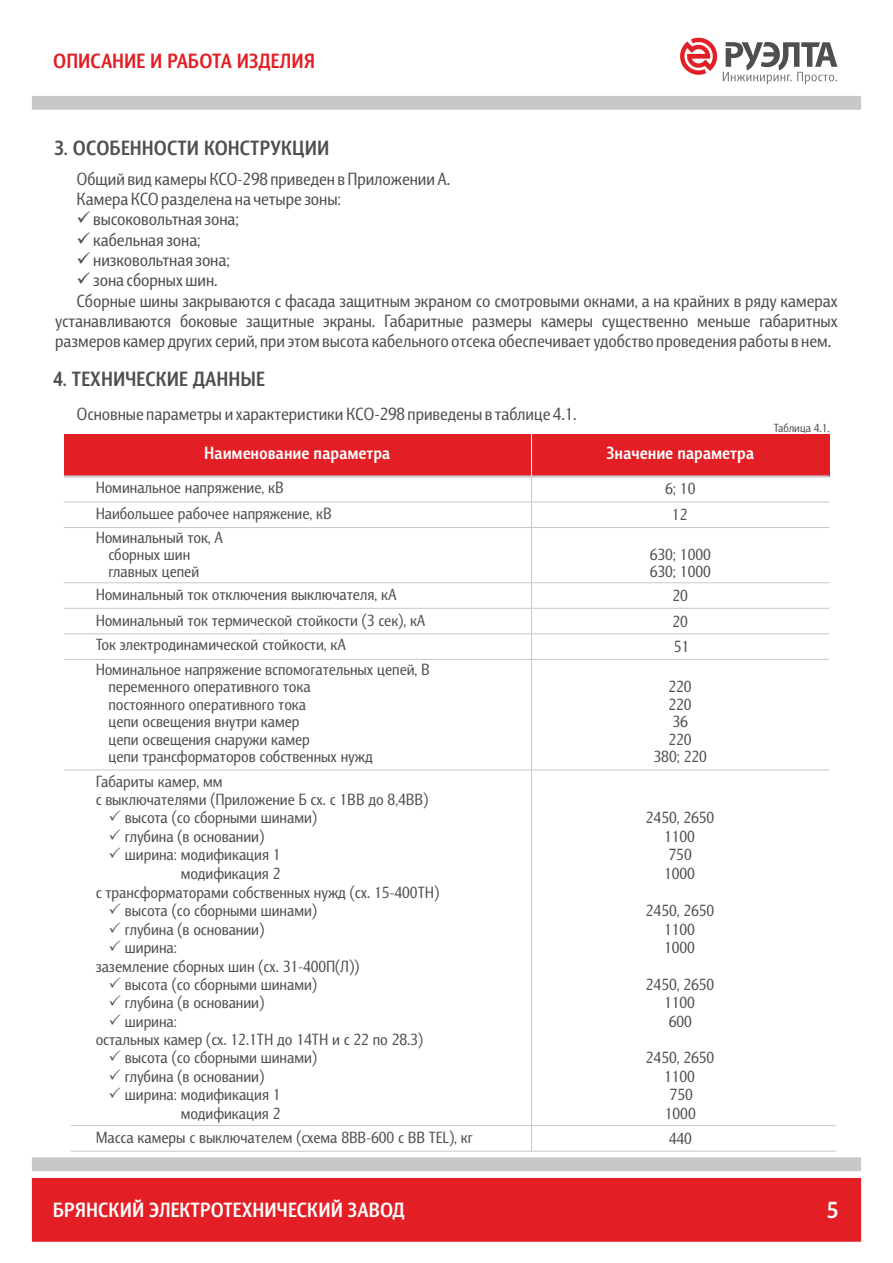
<style>
.page{position:relative;width:893px;height:1263px;background:#fff}
.page>*{position:absolute;margin:0;border:0;box-sizing:border-box;transform-origin:0 0}
.t1{font:700 24px "Barnaul Grotesk";color:#fefefe}
.t2{font:700 21px "Barnaul Grotesk";letter-spacing:.01em;color:#4f4f4e}
.t3{font:700 21px "Barnaul Grotesk";letter-spacing:.01em;color:#fefefe}
.t4{font:700 21px "Barnaul Grotesk";letter-spacing:.01em;color:#e31e24}
.t5{font:18px "Barnaul Grotesk";color:#4f4f4e}
.t6{font:700 18px "Barnaul Grotesk";color:#fefefe}
.t7{font:16.5px/18.5px "Barnaul Grotesk";color:#4f4f4e}
.t8{font:12px "Barnaul Grotesk";color:#4f4f4e}
</style>
<div class="page">
<div style="left:32px;top:1157px;width:829px;height:14px;background:#c8c8c9"></div>
<div style="left:32px;top:1178px;width:829px;height:64px;background:#e31e24"></div>
<div style="left:32px;top:96px;width:829px;height:14px;background:#c8c8c9"></div>
<svg style="left:680px;top:38px;width:37px;height:37px"></svg>
<svg style="left:723px;top:42px;width:114px;height:42px"></svg>
<hr style="left:531px;top:476px;width:1px;height:675px;background:#c8c8c9">
<div style="left:64px;top:434px;width:765px;height:42px;background:#e31e24"></div>
<hr style="left:64px;top:502px;width:765px;height:1px;background:#c8c8c9">
<hr style="left:64px;top:527px;width:765px;height:1px;background:#c8c8c9">
<hr style="left:64px;top:582px;width:765px;height:1px;background:#c8c8c9">
<hr style="left:64px;top:608px;width:765px;height:1px;background:#c8c8c9">
<hr style="left:64px;top:633px;width:765px;height:1px;background:#c8c8c9">
<hr style="left:64px;top:659px;width:765px;height:1px;background:#c8c8c9">
<hr style="left:64px;top:769px;width:765px;height:1px;background:#c8c8c9">
<hr style="left:531px;top:434px;width:1px;height:42px;background:#fefefe">
<hr style="left:64px;top:475px;width:765px;height:2px;background:#c8c8c9">
<hr style="left:71px;top:1125px;width:765px;height:1px;background:#c8c8c9">
<hr style="left:71px;top:1151px;width:765px;height:1px;background:#c8c8c9">
<p class="t4" style="left:53px;top:54px;width:263px">ОПИСАНИЕ И РАБОТА ИЗДЕЛИЯ</p>
<p class="t2" style="left:54px;top:141px;width:277px">3. ОСОБЕННОСТИ КОНСТРУКЦИИ</p>
<p class="t5" style="left:77px;top:172px;width:375px">Общий вид камеры КСО-298 приведен в Приложении А.</p>
<p class="t5" style="left:77px;top:193px;width:266px">Камера КСО разделена на четыре зоны:</p>
<p class="t5" style="left:93px;top:213px;width:147px">высоковольтная зона;</p>
<p class="t5" style="left:93px;top:233px;width:109px">кабельная зона;</p>
<p class="t5" style="left:93px;top:254px;width:138px">низковольтная зона;</p>
<p class="t5" style="left:93px;top:274px;width:126px">зона сборных шин.</p>
<p class="t5" style="left:77px;top:294px;width:763px">Сборные шины закрываются с фасада защитным экраном со смотровыми окнами, а на крайних в ряду камерах</p>
<p class="t5" style="left:55px;top:315px;width:784px">устанавливаются боковые защитные экраны. Габаритные размеры камеры существенно меньше габаритных</p>
<p class="t5" style="left:55px;top:335px;width:777px">размеров камер других серий, при этом высота кабельного отсека обеспечивает удобство проведения работы в нем.</p>
<p class="t2" style="left:53px;top:372px;width:213px">4. ТЕХНИЧЕСКИЕ ДАННЫЕ</p>
<p class="t5" style="left:77px;top:407px;width:502px">Основные параметры и характеристики КСО-298 приведены в таблице 4.1.</p>
<p class="t6" style="left:606px;top:447px;width:149px">Значение параметра</p>
<p class="t6" style="left:204px;top:447px;width:188px">Наименование параметра</p>
<p class="t7" style="left:96px;top:476px;width:237px;line-height:26px">Номинальное напряжение, кВ<br>Наибольшее рабочее напряжение, кВ</p>
<p class="t7" style="left:665px;top:477px;width:32px;line-height:26.4px;text-align:center">6; 10<br>12</p>
<p class="t7" style="left:108px;top:530px;width:116px;line-height:17.1px;text-indent:-13px">Номинальный ток, А сборных шин главных цепей</p>
<p class="t7" style="left:650px;top:548px;width:63px;line-height:17px">630; 1000<br>630; 1000</p>
<p class="t7" style="left:96px;top:584px;width:331px;line-height:25.3px">Номинальный ток отключения выключателя, кА<br>Номинальный ток термической стойкости (3 сек), кА</p>
<p class="t7" style="left:672px;top:584px;width:17px;line-height:25.5px">20<br>20</p>
<p class="t7" style="left:96px;top:637px;width:252px">Ток электродинамической стойкости, кА</p>
<p class="t7" style="left:674px;top:639px;width:17px">51</p>
<p class="t7" style="left:108px;top:679px;width:266px;line-height:17.5px">переменного оперативного тока постоянного оперативного тока<br>цепи освещения внутри камер<br>цепи освещения снаружи камер<br>цепи трансформаторов собственных нужд</p>
<p class="t7" style="left:96px;top:662px;width:336px">Номинальное напряжение вспомогательных цепей, В</p>
<p class="t7" style="left:654px;top:679px;width:55px;line-height:17.5px;text-align:center">220<br>220<br>36<br>220<br>380; 220</p>
<p class="t7" style="left:96px;top:774px;width:128px">Габариты камер, мм</p>
<p class="t7" style="left:96px;top:792px;width:334px">с выключателями (Приложение Б сх. с 1ВВ до 8,4ВВ)</p>
<p class="t7" style="left:125px;top:810px;width:194px">высота (со сборными шинами)</p>
<p class="t7" style="left:125px;top:829px;width:141px">глубина (в основании)</p>
<p class="t7" style="left:125px;top:847px;width:157px">ширина: модификация 1</p>
<p class="t7" style="left:181px;top:865px;width:101px">модификация 2</p>
<p class="t7" style="left:96px;top:885px;width:345px">с трансформаторами собственных нужд (сх. 15-400ТН)</p>
<p class="t7" style="left:125px;top:903px;width:194px">высота (со сборными шинами)</p>
<p class="t7" style="left:125px;top:922px;width:141px">глубина (в основании)</p>
<p class="t7" style="left:125px;top:940px;width:54px">ширина:</p>
<p class="t7" style="left:96px;top:958px;width:265px">заземление сборных шин (сх. 31-400П(Л))</p>
<p class="t7" style="left:125px;top:977px;width:194px">высота (со сборными шинами) глубина (в основании) ширина:</p>
<p class="t7" style="left:125px;top:1050px;width:194px">высота (со сборными шинами)</p>
<p class="t7" style="left:125px;top:1069px;width:141px">глубина (в основании)</p>
<p class="t7" style="left:125px;top:1087px;width:157px">ширина: модификация 1</p>
<p class="t7" style="left:181px;top:1105px;width:101px">модификация 2</p>
<p class="t7" style="left:96px;top:1032px;width:329px">остальных камер (сх. 12.1ТН до 14ТН и с 22 по 28.3)</p>
<p class="t7" style="left:646px;top:810px;width:70px;text-align:center">2450, 2650<br>1100<br>750<br>1000</p>
<p class="t7" style="left:646px;top:903px;width:70px;text-align:center">2450, 2650<br>1100<br>1000</p>
<p class="t7" style="left:646px;top:977px;width:70px;text-align:center">2450, 2650<br>1100<br>600</p>
<p class="t7" style="left:646px;top:1050px;width:70px;text-align:center">2450, 2650<br>1100<br>750<br>1000</p>
<p class="t7" style="left:96px;top:1130px;width:379px">Масса камеры с выключателем (схема 8ВВ-600 с ВВ TEL), кг</p>
<p class="t7" style="left:669px;top:1131px;width:25px">440</p>
<p class="t8" style="left:774px;top:424px;width:57px">Таблица 4.1.</p>
<p class="t3" style="left:53px;top:1203px;width:354px">БРЯНСКИЙ ЭЛЕКТРОТЕХНИЧЕСКИЙ ЗАВОД</p>
<h1 class="t1" style="left:827px;top:1201px;width:13px">5</h1>
</div>
